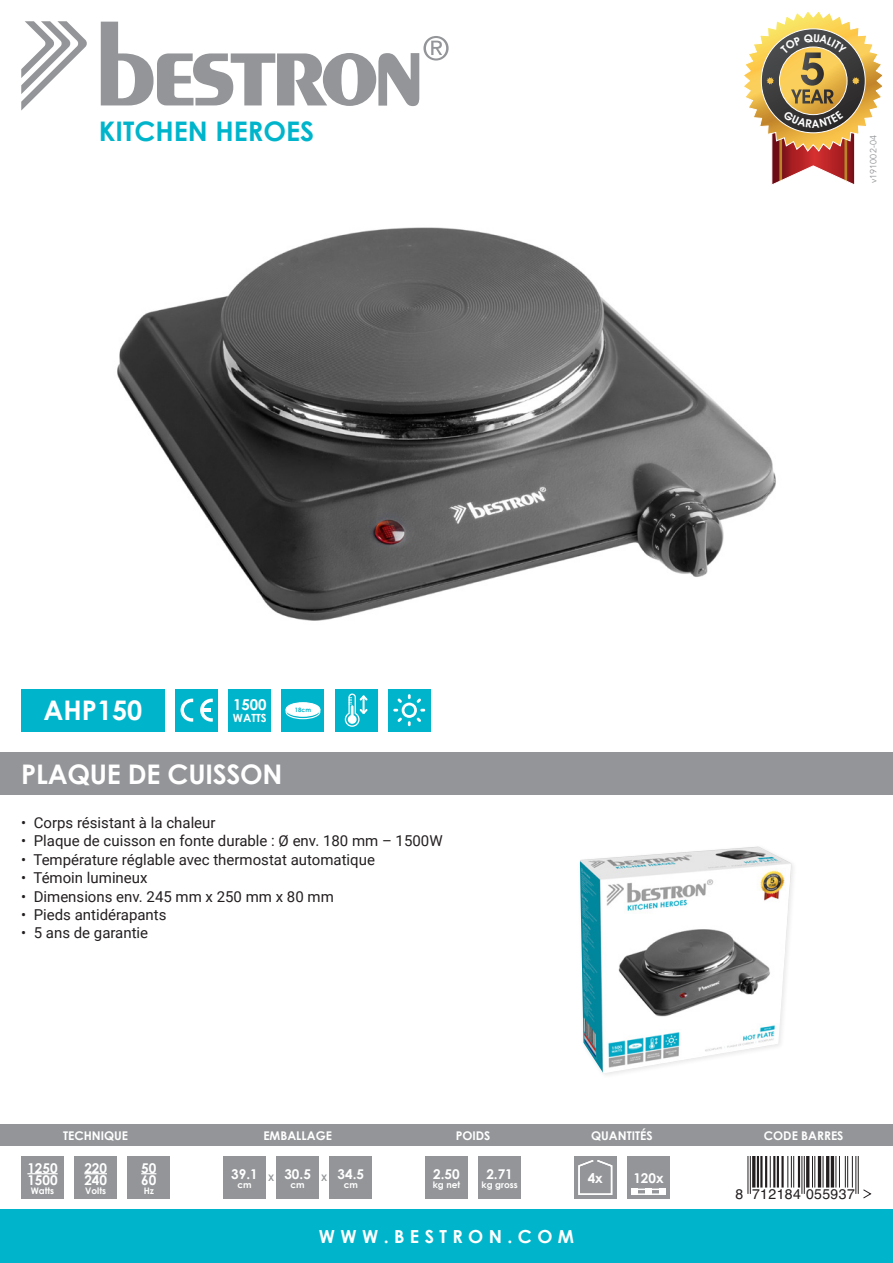
<style>
.page{position:relative;width:893px;height:1263px;background:#fff}
.page>*{position:absolute;margin:0;border:0;box-sizing:border-box;transform-origin:0 0}
.Alineastijl_1{font:700 27px "Century Gothic";letter-spacing:-.01em;color:#fff}
.t1{font:700 27px "Century Gothic";color:#00b5cb}
.t2{font:700 18px "Century Gothic";letter-spacing:.3em;color:#fff}
.Alineastijl_1-2{font:15px "Roboto";color:#231f20}
.t3{font:700 15px "Century Gothic";color:#fff}
.t4{font:14.1px "Helvetica";letter-spacing:.025em;color:#231f20}
.t5{font:700 13.5px "Century Gothic";color:#fff}
.t6{font:700 12px "Century Gothic";color:#fff}
.t7{font:700 11.25px "Century Gothic";color:#fff}
.t8{font:700 9px "Century Gothic";color:#fff}
.t9{font:9px "Avenir LT Std";color:#939598}
.t10{font:700 9px "Century Gothic";color:#939598}
.t11{font:700 6px "Century Gothic";color:#00b5cb}
</style>
<div class="page">
<svg style="left:101px;top:22px;width:348px;height:84px"></svg>
<svg style="left:21px;top:21px;width:66px;height:90px"></svg>
<div style="left:223px;top:1157px;width:43px;height:42px;background:#939598"></div>
<div style="left:276px;top:1157px;width:43px;height:42px;background:#939598"></div>
<div style="left:330px;top:1157px;width:42px;height:42px;background:#939598"></div>
<div style="left:425px;top:1157px;width:43px;height:42px;background:#939598"></div>
<div style="left:478px;top:1157px;width:43px;height:42px;background:#939598"></div>
<div style="left:574px;top:1157px;width:43px;height:42px;background:#939598"></div>
<div style="left:627px;top:1157px;width:43px;height:42px;background:#939598"></div>
<div style="left:631px;top:1188px;width:34px;height:7px;border:2px solid #fff"></div>
<div style="left:631px;top:1188px;width:7px;height:7px;background:#fff"></div>
<div style="left:659px;top:1188px;width:6px;height:7px;background:#fff"></div>
<div style="left:645px;top:1188px;width:7px;height:7px;background:#fff"></div>
<div style="left:0;top:1210px;width:893px;height:53px;background:#00b5cb"></div>
<svg style="left:578px;top:1160px;width:35px;height:35px"></svg>
<div style="left:0;top:1125px;width:893px;height:21px;background:#939598"></div>
<div style="left:0;top:753px;width:893px;height:42px;background:#939598"></div>
<svg style="left:748px;top:1157px;width:110px;height:37px"></svg>
<hr style="left:747px;top:1157px;width:1px;height:37px;background:#231f20">
<hr style="left:750px;top:1157px;width:1px;height:37px;background:#231f20">
<hr style="left:752px;top:1157px;width:3px;height:30px;background:#231f20">
<hr style="left:757px;top:1157px;width:2px;height:30px;background:#231f20">
<hr style="left:760px;top:1157px;width:2px;height:30px;background:#231f20">
<hr style="left:765px;top:1157px;width:2px;height:30px;background:#231f20">
<hr style="left:770px;top:1157px;width:1px;height:30px;background:#231f20">
<hr style="left:773px;top:1157px;width:2px;height:30px;background:#231f20">
<hr style="left:777px;top:1157px;width:2px;height:30px;background:#231f20">
<hr style="left:781px;top:1157px;width:3px;height:30px;background:#231f20">
<hr style="left:787px;top:1157px;width:1px;height:30px;background:#231f20">
<hr style="left:791px;top:1157px;width:1px;height:30px;background:#231f20">
<hr style="left:793px;top:1157px;width:1px;height:30px;background:#231f20">
<hr style="left:798px;top:1157px;width:2px;height:30px;background:#231f20">
<hr style="left:801px;top:1157px;width:1px;height:37px;background:#231f20">
<hr style="left:804px;top:1157px;width:1px;height:37px;background:#231f20">
<hr style="left:806px;top:1157px;width:3px;height:30px;background:#231f20">
<hr style="left:812px;top:1157px;width:1px;height:30px;background:#231f20">
<hr style="left:814px;top:1157px;width:1px;height:30px;background:#231f20">
<hr style="left:818px;top:1157px;width:3px;height:30px;background:#231f20">
<hr style="left:822px;top:1157px;width:1px;height:30px;background:#231f20">
<hr style="left:826px;top:1157px;width:3px;height:30px;background:#231f20">
<hr style="left:831px;top:1157px;width:3px;height:30px;background:#231f20">
<hr style="left:835px;top:1157px;width:1px;height:30px;background:#231f20">
<hr style="left:839px;top:1157px;width:1px;height:30px;background:#231f20">
<hr style="left:845px;top:1157px;width:1px;height:30px;background:#231f20">
<hr style="left:847px;top:1157px;width:1px;height:30px;background:#231f20">
<hr style="left:852px;top:1157px;width:1px;height:30px;background:#231f20">
<hr style="left:855px;top:1157px;width:1px;height:37px;background:#231f20">
<hr style="left:858px;top:1157px;width:1px;height:37px;background:#231f20">
<svg style="left:863px;top:1189px;width:9px;height:10px"></svg>
<div style="left:21px;top:689px;width:144px;height:42px;background:#00b5cb"></div>
<div style="left:175px;top:689px;width:43px;height:42px;background:#00b5cb"></div>
<svg style="left:181px;top:699px;width:12px;height:22px"></svg>
<svg style="left:200px;top:699px;width:13px;height:22px"></svg>
<img style="left:117px;top:227px;width:659px;height:394px">
<img style="left:580px;top:847px;width:211px;height:226px">
<div style="left:335px;top:689px;width:42px;height:42px;background:#00b5cb"></div>
<div style="left:282px;top:689px;width:42px;height:42px;background:#00b5cb"></div>
<div style="left:388px;top:689px;width:43px;height:42px;background:#00b5cb"></div>
<svg style="left:345px;top:693px;width:23px;height:34px"></svg>
<div style="left:229px;top:689px;width:42px;height:42px;background:#00b5cb"></div>
<div style="left:286px;top:703px;width:34px;height:13px;background:#fff;border-radius:50%"></div>
<div style="left:286px;top:702px;width:34px;height:15px;border:1px solid #fff;border-radius:50%"></div>
<svg style="left:285px;top:708px;width:36px;height:12px"></svg>
<svg style="left:393px;top:694px;width:32px;height:32px"></svg>
<div style="left:128px;top:1157px;width:42px;height:42px;background:#939598"></div>
<div style="left:21px;top:1157px;width:43px;height:42px;background:#939598"></div>
<div style="left:74px;top:1157px;width:43px;height:42px;background:#939598"></div>
<svg style="left:141px;top:1173px;width:15px;height:1px"></svg>
<hr style="left:27px;top:1173px;width:31px;height:1px;background:#fff">
<svg style="left:84px;top:1173px;width:23px;height:1px"></svg>
<svg style="left:744px;top:12px;width:138px;height:173px"></svg>
<p class="t1" style="left:99px;top:111px;width:217px">KITCHEN HEROES</p>
<p class="t9" style="left:868px;top:183px;width:49px;rotate:-90deg">v191002-04</p>
<p class="Alineastijl_1" style="left:44px;top:690px;width:100px">AHP150</p>
<p class="t3" style="left:233px;top:693px;width:35px">1500</p>
<p class="t11" style="left:295px;top:705px;width:18px">18cm</p>
<p class="t7" style="left:233px;top:709px;width:35px">WATTS</p>
<p class="Alineastijl_1" style="left:21px;top:753px;width:263px">PLAQUE DE CUISSON</p>
<p class="Alineastijl_1-2" style="left:21px;top:812px;width:196px">• Corps résistant à la chaleur</p>
<p class="Alineastijl_1-2" style="left:21px;top:830px;width:423px">• Plaque de cuisson en fonte durable : Ø env. 180 mm – 1500W</p>
<p class="Alineastijl_1-2" style="left:21px;top:849px;width:355px">• Température réglable avec thermostat automatique</p>
<p class="Alineastijl_1-2" style="left:21px;top:867px;width:128px">• Témoin lumineux</p>
<p class="Alineastijl_1-2" style="left:21px;top:886px;width:314px">• Dimensions env. 245 mm x 250 mm x 80 mm</p>
<p class="Alineastijl_1-2" style="left:21px;top:904px;width:147px">• Pieds antidérapants</p>
<p class="Alineastijl_1-2" style="left:21px;top:922px;width:128px">• 5 ans de garantie</p>
<p class="t6" style="left:63px;top:1126px;width:67px">TECHNIQUE</p>
<p class="t6" style="left:263px;top:1126px;width:70px">EMBALLAGE</p>
<p class="t6" style="left:456px;top:1126px;width:36px">POIDS</p>
<p class="t6" style="left:591px;top:1126px;width:63px">QUANTITÉS</p>
<p class="t5" style="left:27px;top:1157px;width:32px">1250</p>
<p class="t5" style="left:27px;top:1169px;width:32px">1500</p>
<p class="t8" style="left:31px;top:1183px;width:25px">Watts</p>
<p class="t5" style="left:84px;top:1157px;width:24px">220</p>
<p class="t5" style="left:84px;top:1169px;width:24px">240</p>
<p class="t8" style="left:85px;top:1183px;width:22px">Volts</p>
<p class="t5" style="left:141px;top:1157px;width:17px">50</p>
<p class="t5" style="left:141px;top:1169px;width:17px">60</p>
<p class="t8" style="left:144px;top:1183px;width:12px">Hz</p>
<p class="t5" style="left:231px;top:1163px;width:28px">39.1</p>
<p class="t8" style="left:237px;top:1177px;width:16px">cm</p>
<p class="t5" style="left:284px;top:1163px;width:28px">30.5</p>
<p class="t8" style="left:291px;top:1177px;width:16px">cm</p>
<p class="t10" style="left:268px;top:1171px;width:8px">X</p>
<p class="t10" style="left:321px;top:1171px;width:8px">X</p>
<p class="t5" style="left:338px;top:1163px;width:28px">34.5</p>
<p class="t8" style="left:344px;top:1177px;width:16px">cm</p>
<p class="t5" style="left:433px;top:1163px;width:28px">2.50</p>
<p class="t8" style="left:433px;top:1177px;width:29px">kg net</p>
<p class="t5" style="left:486px;top:1163px;width:28px">2.71</p>
<p class="t8" style="left:482px;top:1177px;width:38px">kg gross</p>
<p class="t5" style="left:588px;top:1168px;width:17px">4x</p>
<p class="t5" style="left:633px;top:1168px;width:32px">120x</p>
<p class="t2" style="left:319px;top:1223px;width:257px">WWW.BESTRON.COM</p>
<p class="t6" style="left:764px;top:1126px;width:81px">CODE BARRES</p>
<p class="t4" style="left:736px;top:1183px;width:121px">8 712184 055937</p>
</div>
